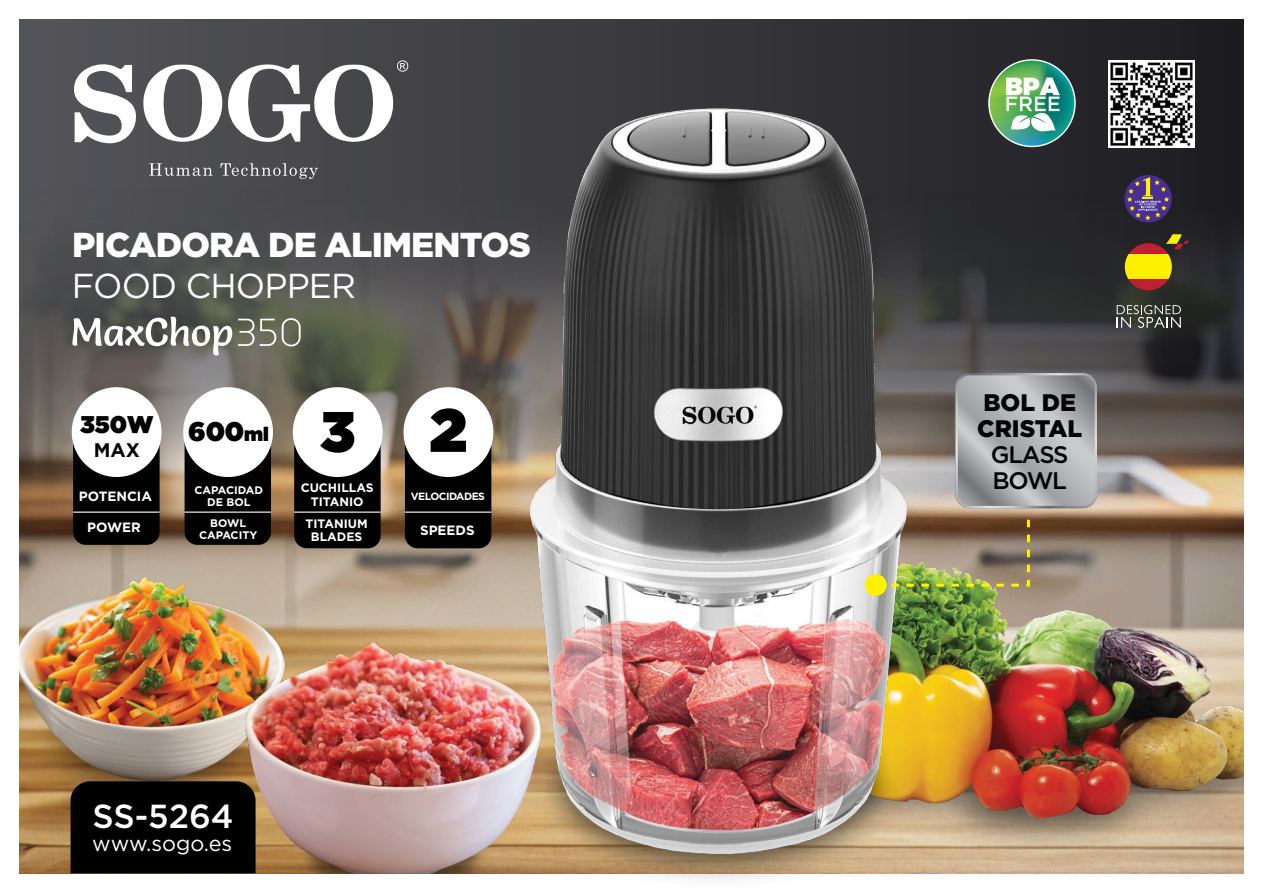
<style>
.page{position:relative;width:1263px;height:893px;background:#fff}
.page>*{position:absolute;margin:0;border:0;box-sizing:border-box;transform-origin:0 0}
.t1{font:900 61.05px "Gotham";color:#010101}
.t2{font:900 57px "Gotham";color:#010101}
.t3{font:900 34.5px "Gotham";letter-spacing:-.025em;color:#fff}
.t4{font:34.5px "Gotham";letter-spacing:-.025em;color:#fff}
.t5{font:500 33.3px "Gotham";letter-spacing:-.005em;color:#fff}
.t6{font:900 27px "Gotham";color:#010101}
.t7{font:900 24.15px "Gotham";color:#010101}
.t8{font:900 23.85px/26px "Gotham";color:#010101}
.t9{font:500 23.85px/26px "Gotham";letter-spacing:-.05em;color:#010101}
.t10{font:21.6px "Gotham";color:#fff}
.t11{font:700 19.65px "Gotham";color:#010101}
.t12{font:700 13.5px "Gotham";color:#fff}
.t13{font:700 12.15px/13.5px "Gotham";color:#fff;text-align:center}
.t14{font:700 10.95px/12.1px "Gotham";color:#fff;text-align:center}
.t15{font:700 10.5px "Gotham";letter-spacing:-.05em;color:#fff}
.s1{font-size:19.5px}
</style>
<div class="page">
<img style="left:20px;top:20px;width:1223px;height:853px">
<img style="left:1151px;top:387px;width:92px;height:486px">
<img style="left:286px;top:49px;width:865px;height:831px">
<img style="left:20px;top:492px;width:304px;height:349px">
<img style="left:220px;top:629px;width:347px;height:244px">
<svg style="left:957px;top:374px;width:139px;height:133px;background:#adafb1"></svg>
<div style="left:955px;top:373px;width:142px;height:135px;border:2px solid #fff;border-radius:13px"></div>
<img style="left:873px;top:516px;width:158px;height:72px">
<div style="left:865px;top:574px;width:22px;height:22px;background:#fff200;border-radius:50%"></div>
<svg style="left:72px;top:317px;width:160px;height:38px"></svg>
<svg style="left:238px;top:319px;width:16px;height:27px"></svg>
<svg style="left:260px;top:319px;width:16px;height:27px"></svg>
<svg style="left:282px;top:318px;width:19px;height:28px"></svg>
<svg style="left:149px;top:163px;width:169px;height:16px;background:#69696d"></svg>
<svg style="left:73px;top:59px;width:335px;height:85px"></svg>
<svg style="left:1117px;top:305px;width:64px;height:23px"></svg>
<svg style="left:1125px;top:243px;width:47px;height:12px"></svg>
<svg style="left:1125px;top:279px;width:47px;height:11px"></svg>
<div style="left:1125px;top:255px;width:47px;height:24px;background:#fff000"></div>
<svg style="left:1166px;top:234px;width:23px;height:15px"></svg>
<svg style="left:1124px;top:175px;width:48px;height:47px"></svg>
<svg style="left:1127px;top:177px;width:42px;height:43px;background:#634e78"></svg>
<img style="left:1108px;top:61px;width:87px;height:86px">
<img style="left:989px;top:60px;width:86px;height:86px">
<div style="left:71px;top:781px;width:185px;height:92px;background:#000"></div>
<svg style="left:73px;top:444px;width:87px;height:101px;background:#050504"></svg>
<div style="left:72px;top:387px;width:90px;height:90px;background:#fff;border-radius:50%"></div>
<hr style="left:73px;top:512px;width:87px;height:1px;background:#fff">
<div style="left:185px;top:447px;width:86px;height:98px;background:#010101"></div>
<div style="left:183px;top:387px;width:90px;height:90px;background:#fff;border-radius:50%"></div>
<hr style="left:185px;top:512px;width:86px;height:1px;background:#fff">
<div style="left:294px;top:445px;width:87px;height:103px;background:#010101"></div>
<div style="left:293px;top:387px;width:90px;height:90px;background:#fff;border-radius:50%"></div>
<hr style="left:294px;top:512px;width:87px;height:1px;background:#fff">
<div style="left:405px;top:447px;width:86px;height:101px;background:#010101"></div>
<div style="left:403px;top:387px;width:90px;height:90px;background:#fff;border-radius:50%"></div>
<hr style="left:405px;top:512px;width:86px;height:1px;background:#fff">
<h3 class="t3" style="left:72px;top:221px;width:460px">PICADORA DE ALIMENTOS</h3>
<h3 class="t4" style="left:72px;top:264px;width:286px">FOOD CHOPPER</h3>
<h3 class="t7" style="left:80px;top:407px;width:75px">350W</h3>
<h3 class="t11" style="left:94px;top:437px;width:48px">MAX</h3>
<p class="t12" style="left:79px;top:487px;width:75px">POTENCIA</p>
<p class="t12" style="left:87px;top:518px;width:55px">POWER</p>
<h3 class="t6" style="left:188px;top:412px;width:82px">600<span class="s1">ml</span></h3>
<p class="t14" style="left:194px;top:484px;width:70px">CAPACIDAD<br>DE BOL</p>
<p class="t14" style="left:199px;top:517px;width:60px">BOWL<br>CAPACITY</p>
<h2 class="t2" style="left:320px;top:391px;width:36px">3</h2>
<p class="t13" style="left:301px;top:481px;width:75px">CUCHILLAS<br>TITANIO</p>
<p class="t13" style="left:306px;top:517px;width:64px">TITANIUM<br>BLADES</p>
<h1 class="t1" style="left:430px;top:386px;width:39px">2</h1>
<p class="t15" style="left:411px;top:490px;width:75px">VELOCIDADES</p>
<p class="t12" style="left:420px;top:521px;width:56px">SPEEDS</p>
<h3 class="t5" style="left:92px;top:794px;width:143px">SS-5264</h3>
<h3 class="t10" style="left:92px;top:830px;width:142px">www.sogo.es</h3>
<h3 class="t8" style="left:977px;top:390px;width:106px">BOL DE<br>CRISTAL</h3>
<h3 class="t9" style="left:991px;top:441px;width:79px">GLASS<br>BOWL</h3>
</div>
